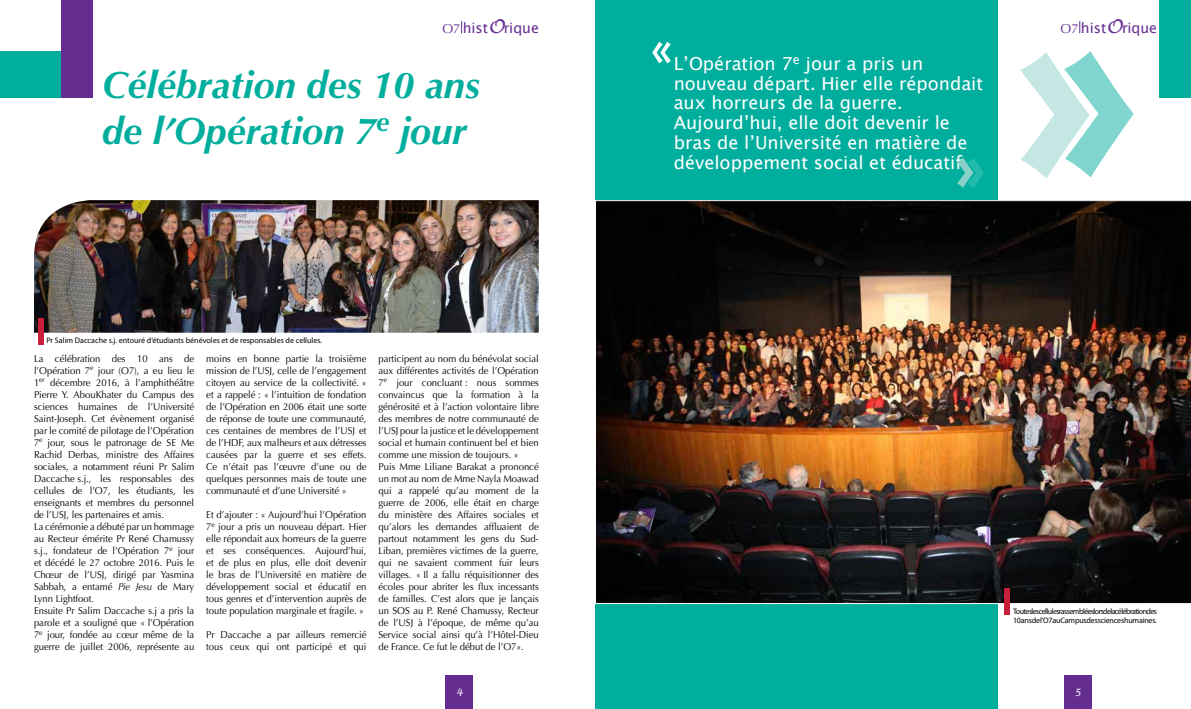
<style>
.page{position:relative;width:1191px;height:709px;background:#fff}
.page>*{position:absolute;margin:0;border:0;box-sizing:border-box;transform-origin:0 0}
.t1{font:italic 700 38px/45.6px "Optima";color:#00ae9d}
.t2{font:18px/19.8px "Lucida Grande";color:#fff}
.t3{font:14.2px "Lucida Grande";color:#662d91}
.t4{font:10px/12px "Optima";letter-spacing:-.005em;color:#000;scale:.95 1}
.t5{font:italic 10px "Lucida Handwriting";color:#fff}
.t6{font:8px/8.8px "Myriad Pro";letter-spacing:-.07em;color:#000}
.t7{font:8px "Myriad Pro";color:#000}
.s1{font-family:"Optima";font-size:13px}
.s2{font-family:"Lucida Handwriting";font-style:italic;font-size:19px}
.s3{font-style:italic}
</style>
<div class="page">
<div style="left:0;top:51px;width:61px;height:47px;background:#00ae9d"></div>
<svg style="left:461px;top:21px;width:1px;height:12px"></svg>
<svg style="left:1079px;top:21px;width:1px;height:12px"></svg>
<div style="left:61px;top:0;width:32px;height:98px;background:#662d91"></div>
<div style="left:1159px;top:0;width:32px;height:98px;background:#00ae9d"></div>
<div style="left:1063px;top:675px;width:28px;height:34px;background:#662d91"></div>
<div style="left:445px;top:675px;width:28px;height:34px;background:#662d91"></div>
<div style="left:595px;top:0;width:403px;height:709px;background:#00ae9d"></div>
<img style="left:595px;top:200px;width:596px;height:404px">
<div style="left:1004px;top:589px;width:6px;height:26px;background:#c71f3a"></div>
<img style="left:34px;top:200px;width:505px;height:133px">
<div style="left:38px;top:318px;width:5px;height:26px;background:#c71f3a"></div>
<svg style="left:652px;top:42px;width:19px;height:21px"></svg>
<svg style="left:1020px;top:51px;width:113px;height:127px"></svg>
<svg style="left:957px;top:158px;width:27px;height:30px"></svg>
<h3 class="t3" style="left:442px;top:20px;width:98px"><span class="s1">O7</span> hist<span class="s2">O</span>rique</h3>
<h3 class="t3" style="left:1060px;top:20px;width:98px"><span class="s1">O7</span> hist<span class="s2">O</span>rique</h3>
<h1 class="t1" style="left:102px;top:63px;width:379px">Célébration des 10 ans de l’Opération 7<sup>e</sup> jour</h1>
<p class="t7" style="left:47px;top:335px;width:277px">Pr Salim Daccache s.j. entouré d’étudiants bénévoles et de responsables de cellules.</p>
<p class="t4" style="left:34px;top:352px;width:170px">La célébration des 10 ans de l’Opération 7<sup>e</sup> jour (O7), a eu lieu le 1<sup>er</sup> décembre 2016, à l’amphithéâtre Pierre Y. AbouKhater du Campus des sciences humaines de l’Université Saint-Joseph. Cet évènement organisé par le comité de pilotage de l’Opération 7<sup>e</sup> jour, sous le patronage de SE Me Rachid Derbas, ministre des Affaires sociales, a notamment réuni Pr Salim Daccache s.j., les responsables des cellules de l’O7, les étudiants, les enseignants et membres du personnel de l’USJ, les partenaires et amis.<br>La cérémonie a débuté par un hommage au Recteur émérite Pr René Chamussy s.j., fondateur de l’Opération 7<sup>e</sup> jour et décédé le 27 octobre 2016. Puis le Chœur de l’USJ, dirigé par Yasmina Sabbah, a entamé <span class="s3">Pie Jesu</span> de Mary Lynn Lightfoot.<br>Ensuite Pr Salim Daccache s.j a pris la parole et a souligné que « l’Opération 7<sup>e</sup> jour, fondée au cœur même de la guerre de juillet 2006, représente au</p>
<p class="t4" style="left:206px;top:352px;width:170px;text-align:justify">moins en bonne partie la troisième mission de l’USJ, celle de l’engagement citoyen au service de la collectivité. » et a rappelé : « l’intuition de fondation de l’Opération en 2006 était une sorte de réponse de toute une communauté, ces centaines de membres de l’USJ et de l’HDF, aux malheurs et aux détresses causées par la guerre et ses effets.<br>Ce n’était pas l’œuvre d’une ou de quelques personnes mais de toute une communauté et d’une Université »</p>
<p class="t4" style="left:206px;top:508px;width:170px;text-align:justify">Et d’ajouter : « Aujourd’hui l’Opération 7<sup>e</sup> jour a pris un nouveau départ. Hier elle répondait aux horreurs de la guerre et ses conséquences. Aujourd’hui, et de plus en plus, elle doit devenir le bras de l’Université en matière de développement social et éducatif en tous genres et d’intervention auprès de toute population marginale et fragile. »</p>
<p class="t4" style="left:206px;top:628px;width:170px">Pr Daccache a par ailleurs remercié tous ceux qui ont participé et qui</p>
<p class="t4" style="left:378px;top:352px;width:170px">participent au nom du bénévolat social aux différentes activités de l’Opération 7<sup>e</sup> jour concluant : nous sommes convaincus que la formation à la générosité et à l’action volontaire libre des membres de notre communauté de l’USJ pour la justice et le développement social et humain continuent bel et bien comme une mission de toujours. »<br>Puis Mme Liliane Barakat a prononcé un mot au nom de Mme Nayla Moawad qui a rappelé qu’au moment de la guerre de 2006, elle était en charge du ministère des Affaires sociales et qu’alors les demandes affluaient de partout notamment les gens du Sud-Liban, premières victimes de la guerre, qui ne savaient comment fuir leurs villages. « Il a fallu réquisitionner des écoles pour abriter les flux incessants de familles. C’est alors que je lançais un SOS au P. René Chamussy, Recteur de l’USJ à l’époque, de même qu’au Service social ainsi qu’à l’Hôtel-Dieu de France. Ce fut le début de l’O7».</p>
<h2 class="t2" style="left:673px;top:54px;width:311px">L’Opération 7<sup>e</sup> jour a pris un nouveau départ. Hier elle répondait aux horreurs de la guerre.<br>Aujourd’hui, elle doit devenir le bras de l’Université en matière de développement social et éducatif</h2>
<p class="t6" style="left:1013px;top:606px;width:145px">Toutes les cellules rassemblées lors de la célébration des<br>10 ans de l’O7 au Campus des sciences humaines.</p>
<p class="t5" style="left:456px;top:686px;width:8px">4</p>
<p class="t5" style="left:1074px;top:686px;width:8px">5</p>
</div>
